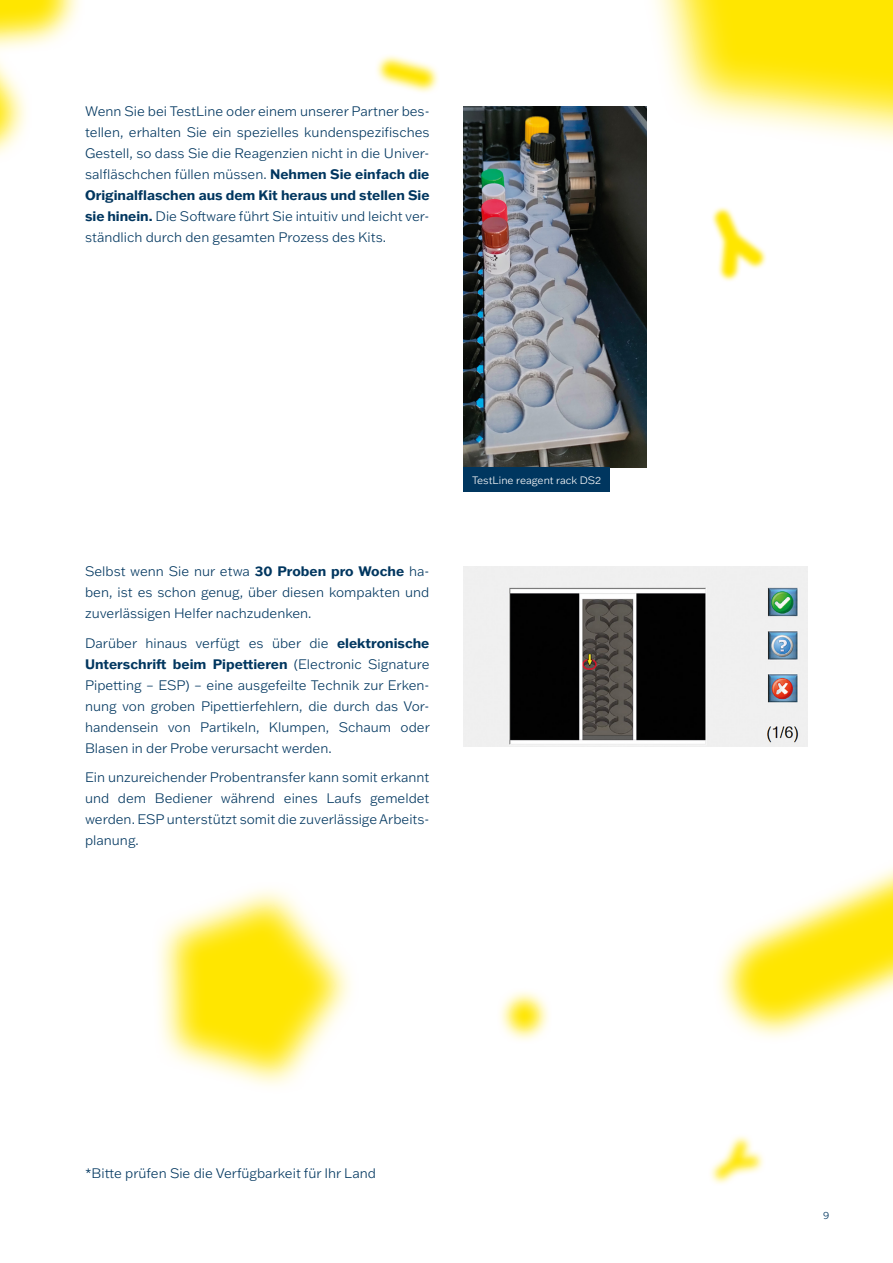
<style>
.page{position:relative;width:893px;height:1263px;background:#fff}
.page>*{position:absolute;margin:0;border:0;box-sizing:border-box;transform-origin:0 0}
.t1{font:300 13.5px/21px "Franklin Gothic ATF";color:#00365f;text-align:justify}
.t2{font:300 10.5px "Franklin Gothic ATF";color:#fff}
.t3{font:300 10.5px "Franklin Gothic ATF";color:#00365f}
.s1{font-weight:700}
</style>
<div class="page">
<svg style="left:0;top:0;width:79px;height:155px"></svg>
<svg style="left:0;top:0;width:64px;height:147px"></svg>
<svg style="left:712px;top:207px;width:55px;height:74px"></svg>
<svg style="left:715px;top:210px;width:48px;height:67px"></svg>
<svg style="left:376px;top:55px;width:63px;height:38px"></svg>
<svg style="left:382px;top:61px;width:51px;height:26px"></svg>
<svg style="left:646px;top:106px;width:247px;height:51px"></svg>
<svg style="left:655px;top:0;width:238px;height:119px;background:#ffed51"></svg>
<svg style="left:158px;top:889px;width:193px;height:197px"></svg>
<svg style="left:177px;top:904px;width:159px;height:166px;background:#ffee56"></svg>
<svg style="left:719px;top:949px;width:93px;height:89px"></svg>
<svg style="left:730px;top:867px;width:163px;height:160px"></svg>
<svg style="left:710px;top:1136px;width:54px;height:48px"></svg>
<svg style="left:715px;top:1141px;width:43px;height:37px"></svg>
<svg style="left:500px;top:991px;width:49px;height:49px"></svg>
<svg style="left:510px;top:1001px;width:29px;height:29px"></svg>
<img style="left:463px;top:106px;width:183px;height:361px">
<img style="left:463px;top:566px;width:345px;height:180px">
<div style="left:463px;top:467px;width:147px;height:25px;background:#00365f"></div>
<p class="t1" style="left:85px;top:101px;width:346px">Wenn Sie bei TestLine oder einem unserer Partner bes&shy;tellen, erhalten Sie ein spezielles kundenspezifisches Gestell, so dass Sie die Reagenzien nicht in die Univer&shy;salfläschchen füllen müssen. <span class="s1">Nehmen Sie einfach die Originalflaschen aus dem Kit heraus und stellen Sie sie hinein.</span> Die Software führt Sie intuitiv und leicht ver&shy;ständlich durch den gesamten Prozess des Kits.</p>
<p class="t1" style="left:85px;top:561px;width:346px">Selbst wenn Sie nur etwa <span class="s1">30 Proben pro Woche</span> ha&shy;ben, ist es schon genug, über diesen kompakten und zuverlässigen Helfer nachzudenken.</p>
<p class="t1" style="left:85px;top:632px;width:346px">Darüber hinaus verfügt es über die <span class="s1">elektronische Unterschrift beim Pipettieren</span> (Electronic Signature Pipetting – ESP) – eine ausgefeilte Technik zur Erken&shy;nung von groben Pipettierfehlern, die durch das Vor&shy;handensein von Partikeln, Klumpen, Schaum oder Blasen in der Probe verursacht werden.</p>
<p class="t1" style="left:85px;top:767px;width:346px">Ein unzureichender Probentransfer kann somit erkannt und dem Bediener während eines Laufs gemeldet werden. ESP unterstützt somit die zuverlässige Arbeits&shy;planung.</p>
<p class="t2" style="left:472px;top:473px;width:131px">TestLine reagent rack DS2</p>
<p class="t1" style="left:85px;top:1162px;width:292px">*Bitte prüfen Sie die Verfügbarkeit für Ihr Land</p>
<p class="t3" style="left:823px;top:1208px;width:8px">9</p>
</div>
